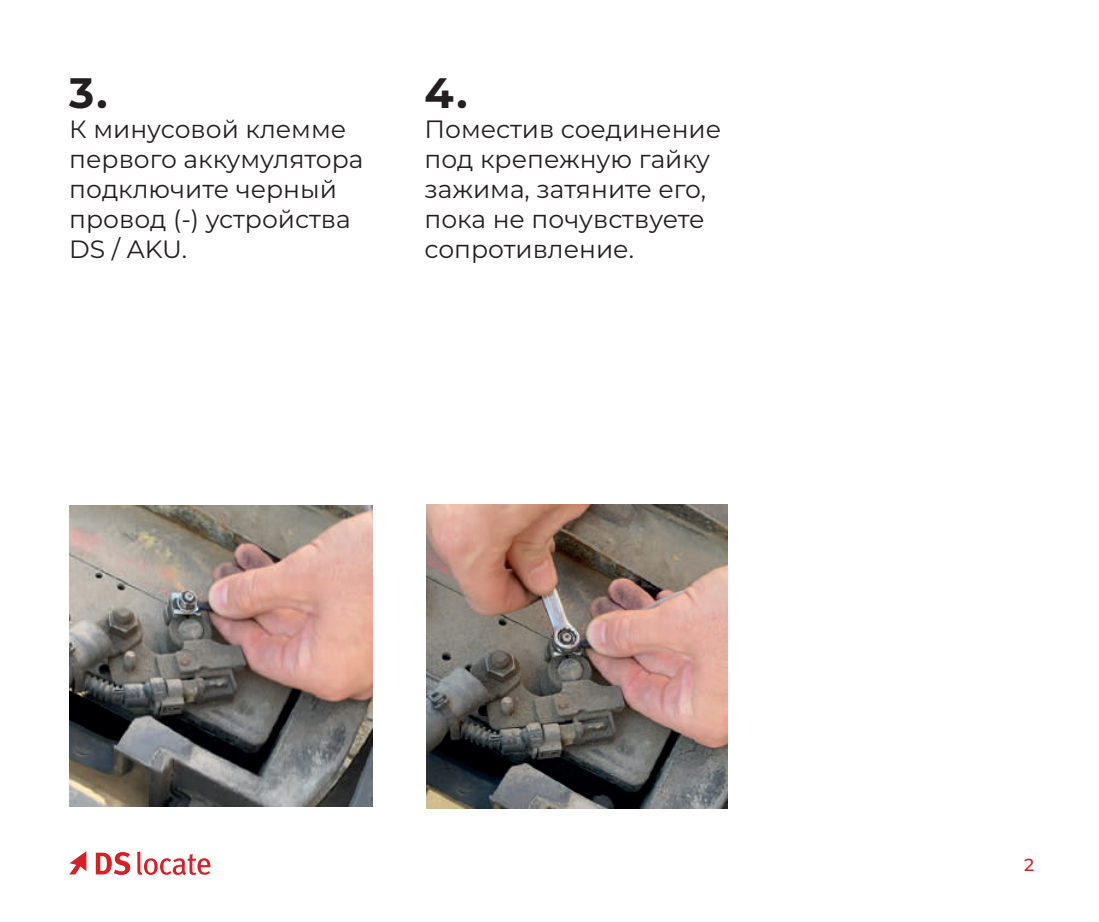
<style>
.page{position:relative;width:1099px;height:922px;background:#fff}
.page>*{position:absolute;margin:0;border:0;box-sizing:border-box;transform-origin:0 0}
.t1{font:700 42.5px "Montserrat";color:#231f20}
.t2{font:25px/30px "Montserrat";color:#231f20}
.t3{font:500 17.5px "Montserrat";color:#d61f26}
</style>
<div class="page">
<img style="left:426px;top:504px;width:301px;height:303px">
<img style="left:69px;top:505px;width:303px;height:301px">
<svg style="left:69px;top:851px;width:17px;height:23px"></svg>
<svg style="left:96px;top:852px;width:34px;height:22px"></svg>
<svg style="left:137px;top:851px;width:73px;height:23px"></svg>
<h1 class="t1" style="left:69px;top:63px;width:40px">3.</h1>
<p class="t2" style="left:69px;top:114px;width:295px">К минусовой клемме первого аккумулятора подключите черный провод (-) устройства<br>DS / AKU.</p>
<h1 class="t1" style="left:424px;top:62px;width:45px">4.</h1>
<p class="t2" style="left:424px;top:113px;width:298px">Поместив соединение под крепежную гайку зажима, затяните его, пока не почувствуете сопротивление.</p>
<p class="t3" style="left:1024px;top:852px;width:12px">2</p>
</div>
